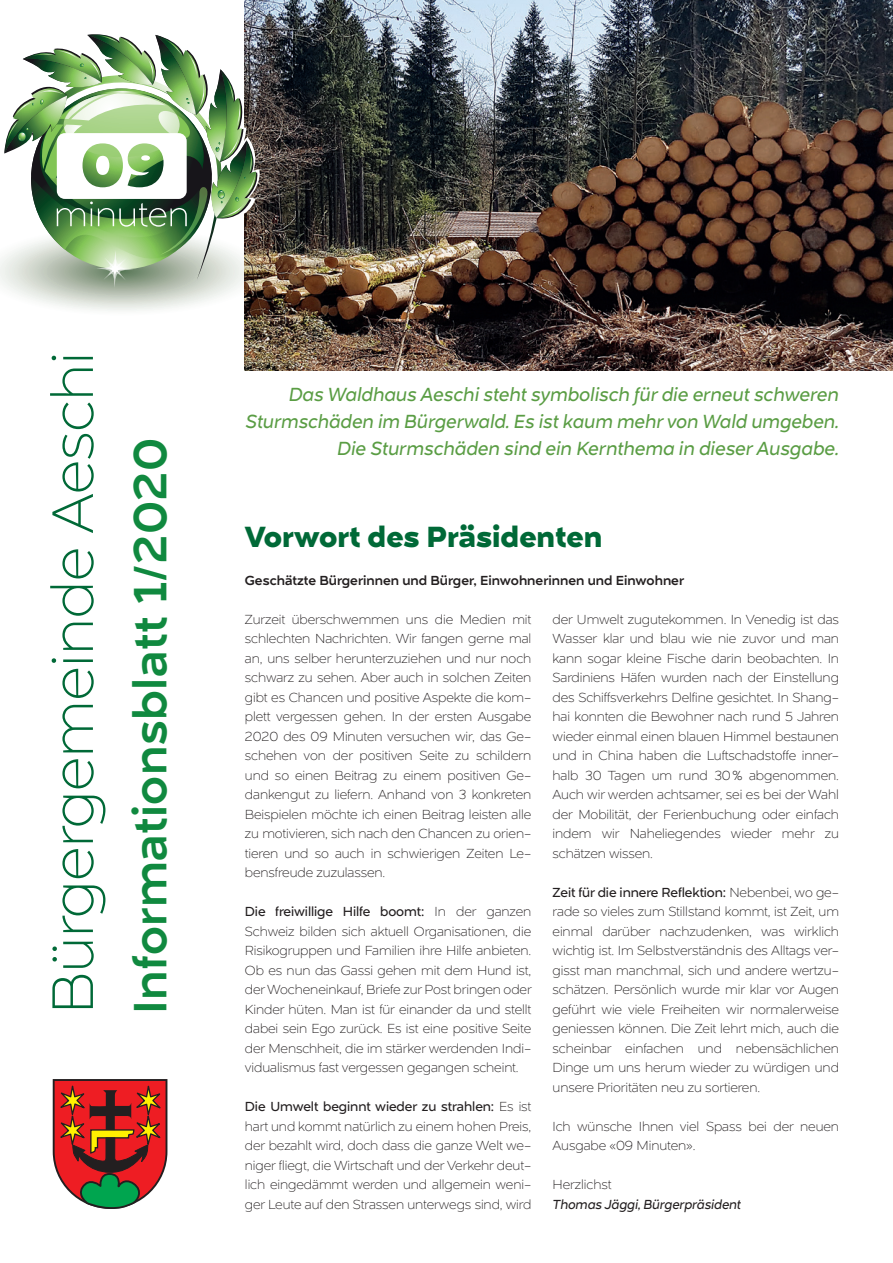
<style>
.page{position:relative;width:893px;height:1263px;background:#fff}
.page>*{position:absolute;margin:0;border:0;box-sizing:border-box;transform-origin:0 0}
.t1{font:200 60px "Naste";color:#006937}
.t2{font:500 48px "Naste";letter-spacing:.01em;color:#10893f}
.t3{font:700 30px "Naste";color:#006937}
.t4{font:italic 19.5px/27px "Naste";color:#5a9d44;text-align:right}
.t5{font:200 13.5px/19.5px "Naste";letter-spacing:-.005em;color:#231f20;text-align:justify}
.t6{font:500 13.5px "Naste";color:#231f20}
.t7{font:italic 13.5px "Naste";letter-spacing:-.005em;color:#231f20}
.s1{font-weight:400}
</style>
<div class="page">
<svg style="left:53px;top:1079px;width:114px;height:130px;background:#ac4838"></svg>
<img style="left:245px;top:0;width:648px;height:370px">
<svg style="left:0;top:32px;width:266px;height:284px"></svg>
<h1 class="t1" style="left:34px;top:1014px;width:663px;rotate:-90deg">Bürgergemeinde Aeschi</h1>
<h2 class="t2" style="left:115px;top:1014px;width:578px;rotate:-90deg">Informationsblatt 1/2020</h2>
<h3 class="t4" style="left:246px;top:380px;width:595px">Das Waldhaus Aeschi steht symbolisch für die erneut schweren<br>Sturmschäden im Bürgerwald. Es ist kaum mehr von Wald umgeben.<br>Die Sturmschäden sind ein Kernthema in dieser Ausgabe.</h3>
<h3 class="t3" style="left:245px;top:513px;width:359px">Vorwort des Präsidenten</h3>
<p class="t6" style="left:245px;top:570px;width:441px">Geschätzte Bürgerinnen und Bürger, Einwohnerinnen und Einwohner</p>
<p class="t5" style="left:245px;top:609px;width:288px">Zurzeit überschwemmen uns die Medien mit schlechten Nachrichten. Wir fangen gerne mal an, uns selber herunterzuziehen und nur noch schwarz zu sehen. Aber auch in solchen Zeiten gibt es Chancen und positive Aspekte die kom&shy;plett vergessen gehen. In der ersten Ausgabe 2020 des 09 Minuten versuchen wir, das Ge&shy;schehen von der positiven Seite zu schildern und so einen Beitrag zu einem positiven Ge&shy;dankengut zu liefern. Anhand von 3 konkreten Beispielen möchte ich einen Beitrag leisten alle zu motivieren, sich nach den Chancen zu orien&shy;tieren und so auch in schwierigen Zeiten Le&shy;bensfreude zuzulassen.</p>
<p class="t5" style="left:245px;top:902px;width:288px"><span class="s1">Die freiwillige Hilfe boomt:</span> In der ganzen Schweiz bilden sich aktuell Organisationen, die Risikogruppen und Familien ihre Hilfe anbieten.<br>Ob es nun das Gassi gehen mit dem Hund ist, der Wocheneinkauf, Briefe zur Post bringen oder Kinder hüten. Man ist für einander da und stellt dabei sein Ego zurück. Es ist eine positive Seite der Menschheit, die im stärker werdenden Indi&shy;vidualismus fast vergessen gegangen scheint.</p>
<p class="t5" style="left:245px;top:1097px;width:288px"><span class="s1">Die Umwelt beginnt wieder zu strahlen:</span> Es ist hart und kommt natürlich zu einem hohen Preis, der bezahlt wird, doch dass die ganze Welt we&shy;niger fliegt, die Wirtschaft und der Verkehr deut&shy;lich eingedämmt werden und allgemein weni&shy;ger Leute auf den Strassen unterwegs sind, wird</p>
<p class="t5" style="left:553px;top:609px;width:288px">der Umwelt zugutekommen. In Venedig ist das Wasser klar und blau wie nie zuvor und man kann sogar kleine Fische darin beobachten. In Sardiniens Häfen wurden nach der Einstellung des Schiffsverkehrs Delfine gesichtet. In Shang&shy;hai konnten die Bewohner nach rund 5 Jahren wieder einmal einen blauen Himmel bestaunen und in China haben die Luftschadstoffe inner&shy;halb 30 Tagen um rund 30% abgenommen.<br>Auch wir werden achtsamer, sei es bei der Wahl der Mobilität, der Ferienbuchung oder einfach indem wir Naheliegendes wieder mehr zu schätzen wissen.</p>
<p class="t5" style="left:553px;top:882px;width:288px"><span class="s1">Zeit für die innere Reflektion:</span> Nebenbei, wo ge&shy;rade so vieles zum Stillstand kommt, ist Zeit, um einmal darüber nachzudenken, was wirklich wichtig ist. Im Selbstverständnis des Alltags ver&shy;gisst man manchmal, sich und andere wertzu&shy;schätzen. Persönlich wurde mir klar vor Augen geführt wie viele Freiheiten wir normalerweise geniessen können. Die Zeit lehrt mich, auch die scheinbar einfachen und nebensächlichen Dinge um uns herum wieder zu würdigen und unsere Prioritäten neu zu sortieren.</p>
<p class="t5" style="left:553px;top:1116px;width:288px">Ich wünsche Ihnen viel Spass bei der neuen<br>Ausgabe «09 Minuten».</p>
<p class="t5" style="left:553px;top:1175px;width:60px">Herzlichst</p>
<p class="t7" style="left:553px;top:1195px;width:190px">Thomas Jäggi, Bürgerpräsident</p>
</div>
